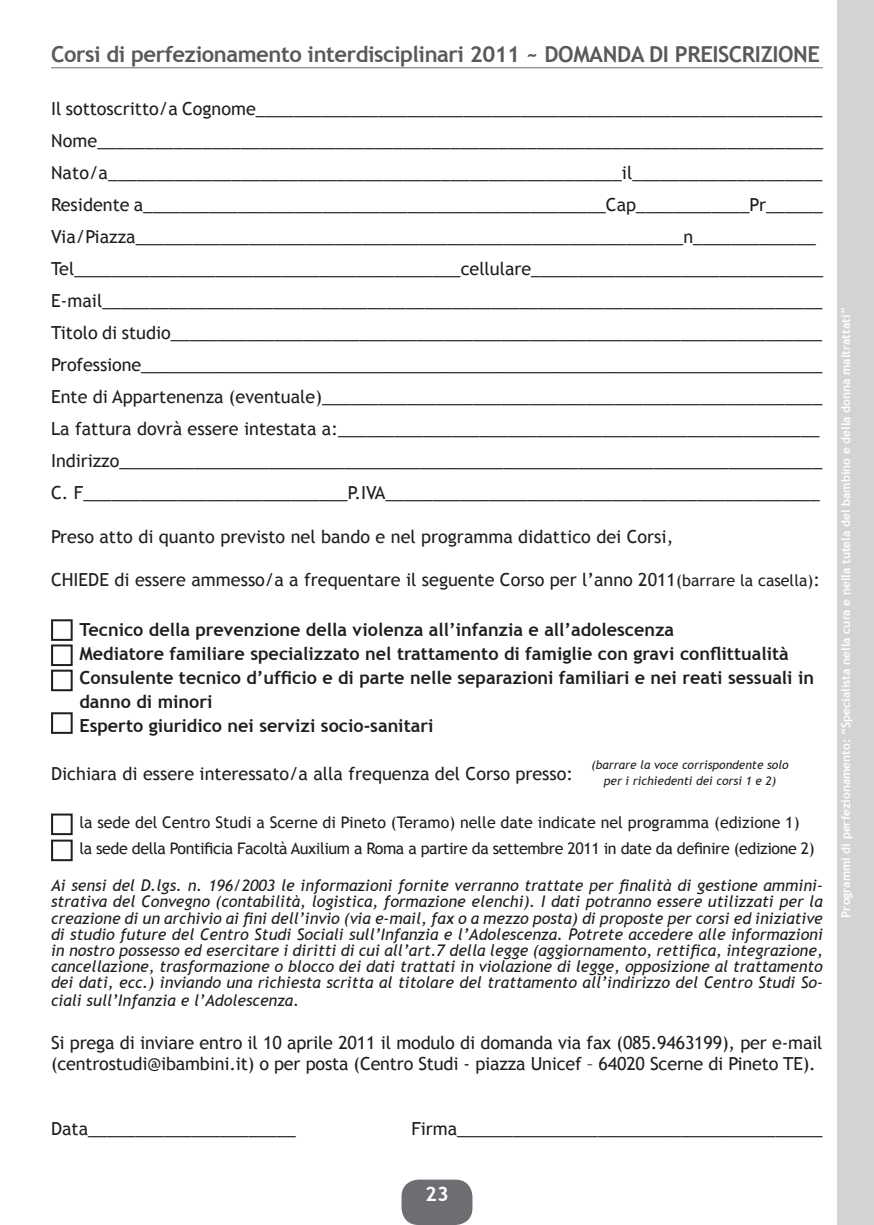
<style>
.page{position:relative;width:874px;height:1225px;background:#fff}
.page>*{position:absolute;margin:0;border:0;box-sizing:border-box;transform-origin:0 0}
.t1{font:700 22px "Trebuchet MS";letter-spacing:-.02em;color:#58595b}
.t2{font:700 20px "Trebuchet MS";color:#fff}
.t3{font:18px/32px "Trebuchet MS";color:#211d1e}
.t4{font:700 18px/24px "Trebuchet MS";color:#211d1e}
.t5{font:italic 16px/16px "Trebuchet MS";color:#211d1e;text-align:justify}
.t6{font:16px/26px "Trebuchet MS";letter-spacing:-.025em;color:#211d1e}
.t7{font:700 12px "Trebuchet MS";color:#fff}
.t8{font:italic 12px/16px "Trebuchet MS";color:#211d1e;text-align:center}
.s1{font-size:16px}
</style>
<div class="page">
<div style="left:401px;top:1179px;width:71px;height:46px;background:#6d6e71;border-radius:17px"></div>
<div style="left:836px;top:0;width:37px;height:1225px;background:#d2d3d5"></div>
<hr style="left:51px;top:67px;width:771px;height:1px;background:#6d6e71">
<div style="left:51px;top:619px;width:22px;height:22px;border:2px solid #211d1e"></div>
<div style="left:51px;top:644px;width:22px;height:22px;border:2px solid #211d1e"></div>
<div style="left:51px;top:669px;width:22px;height:22px;border:2px solid #211d1e"></div>
<div style="left:51px;top:712px;width:22px;height:22px;border:2px solid #211d1e"></div>
<div style="left:51px;top:813px;width:22px;height:22px;border:2px solid #211d1e"></div>
<div style="left:51px;top:839px;width:22px;height:22px;border:2px solid #211d1e"></div>
<p class="t1" style="left:51px;top:40px;width:770px">Corsi di perfezionamento interdisciplinari 2011 ~ DOMANDA DI PREISCRIZIONE</p>
<p class="t3" style="left:51px;top:93px;width:773px">Il sottoscritto/a Cognome____________________________________________________________ Nome____________________________________________________________________________ Nato/a______________________________________________________il____________________ Residente a_________________________________________________Cap____________Pr______ Via/Piazza__________________________________________________________n_____________ Tel_________________________________________cellulare_______________________________ E-mail____________________________________________________________________________ Titolo di studio_____________________________________________________________________ Professione_________________________________________________________________________ Ente di Appartenenza (eventuale)_____________________________________________________ La fattura dovrà essere intestata a:___________________________________________________ Indirizzo___________________________________________________________________________ C. F____________________________P.IVA______________________________________________</p>
<p class="t3" style="left:51px;top:520px;width:623px">Preso atto di quanto previsto nel bando e nel programma didattico dei Corsi,</p>
<p class="t3" style="left:51px;top:563px;width:770px">CHIEDE di essere ammesso/a a frequentare il seguente Corso per l’anno 2011<span class="s1">(barrare la casella)</span>:</p>
<p class="t4" style="left:79px;top:617px;width:735px">Tecnico della prevenzione della violenza all’infanzia e all’adolescenza<br>Mediatore familiare specializzato nel trattamento di famiglie con gravi conflittualità Consulente tecnico d’ufficio e di parte nelle separazioni familiari e nei reati sessuali in danno di minori<br>Esperto giuridico nei servizi socio-sanitari</p>
<p class="t3" style="left:51px;top:757px;width:523px">Dichiara di essere interessato/a alla frequenza del Corso presso:</p>
<p class="t6" style="left:79px;top:809px;width:736px">la sede del Centro Studi a Scerne di Pineto (Teramo) nelle date indicate nel programma (edizione 1) la sede della Pontificia Facoltà Auxilium a Roma a partire da settembre 2011 in date da definire (edizione 2)</p>
<p class="t5" style="left:51px;top:878px;width:773px">Ai sensi del D.lgs. n. 196/2003 le informazioni fornite verranno trattate per finalità di gestione ammini&shy;strativa del Convegno (contabilità, logistica, formazione elenchi). I dati potranno essere utilizzati per la creazione di un archivio ai fini dell’invio (via e-mail, fax o a mezzo posta) di proposte per corsi ed iniziative di studio future del Centro Studi Sociali sull’Infanzia e l’Adolescenza. Potrete accedere alle informazioni in nostro possesso ed esercitare i diritti di cui all’art.7 della legge (aggiornamento, rettifica, integrazione, cancellazione, trasformazione o blocco dei dati trattati in violazione di legge, opposizione al trattamento dei dati, ecc.) inviando una richiesta scritta al titolare del trattamento all’indirizzo del Centro Studi So-</p>
<p class="t5" style="left:51px;top:992px;width:249px">ciali sull’Infanzia e l’Adolescenza.</p>
<p class="t3" style="left:51px;top:1031px;width:772px;line-height:21.6px">Si prega di inviare entro il 10 aprile 2011 il modulo di domanda via fax (085.9463199), per e-mail (centrostudi@ibambini.it) o per posta (Centro Studi - piazza Unicef – 64020 Scerne di Pineto TE).</p>
<p class="t8" style="left:591px;top:757px;width:198px">(barrare la voce corrispondente solo per i richiedenti dei corsi 1 e 2)</p>
<p class="t7" style="left:837px;top:917px;width:611px;rotate:-90deg">Programmi di perfezionamento: “Specialista nella cura e nella tutela del bambino e della donna maltrattati”</p>
<p class="t3" style="left:51px;top:1113px;width:246px">Data______________________</p>
<p class="t3" style="left:411px;top:1113px;width:412px">Firma_______________________________________</p>
<p class="t2" style="left:425px;top:1181px;width:25px">23</p>
</div>
